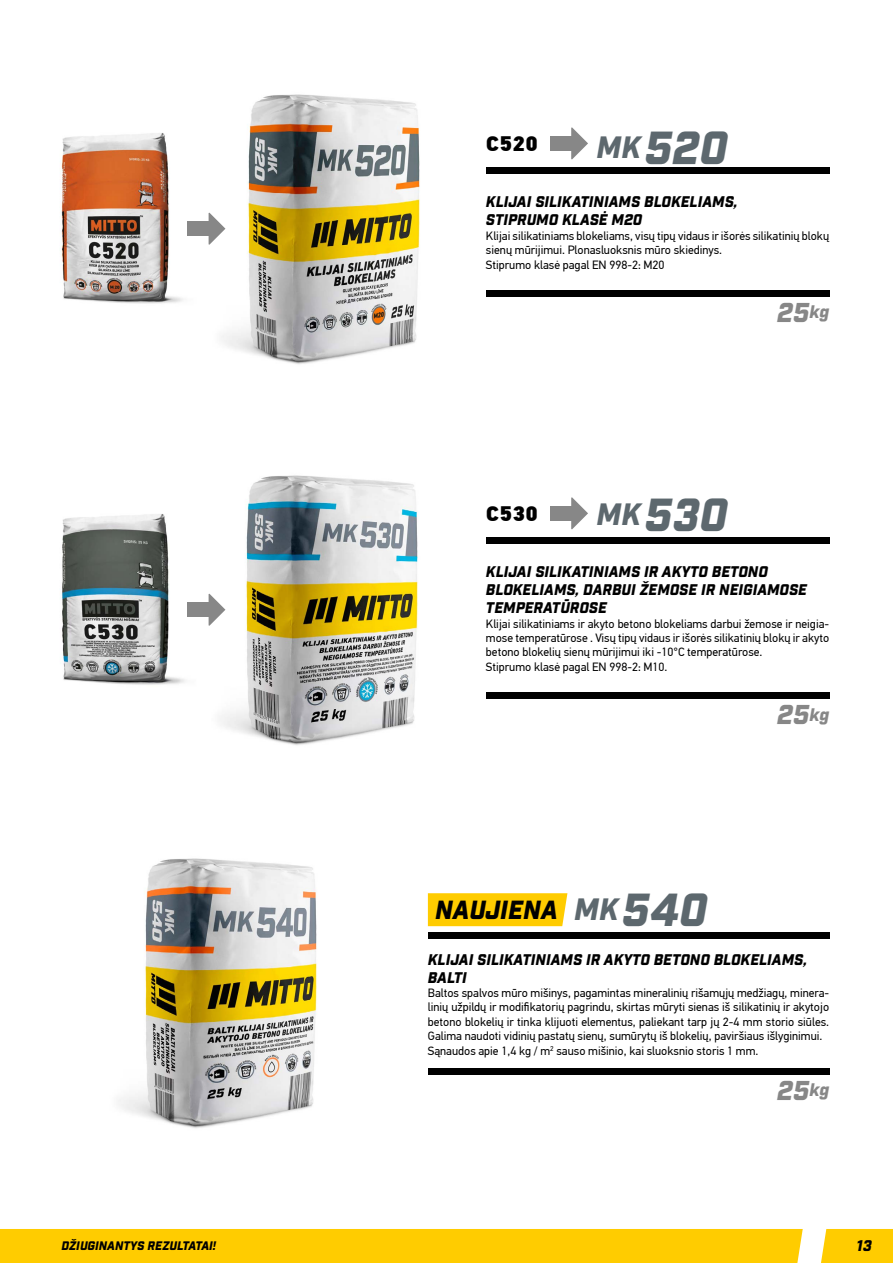
<style>
.page{position:relative;width:893px;height:1263px;background:#fff}
.page>*{position:absolute;margin:0;border:0;box-sizing:border-box;transform-origin:0 0}
.t1{font:italic 900 45px "Industry";color:#5d686e}
.t2{font:italic 900 26.55px "Industry";color:#878787}
.t3{font:italic 900 25.5px "Industry";color:#000}
.t4{font:900 21px "PF Din Text Pro";color:#000}
.t5{font:italic 900 15px/18px "Industry";color:#000}
.t6{font:12px/14.4px "PF Din Text Pro";color:#000}
.t7{font:italic 900 12px "Industry";color:#000}
.s1{font-size:30px}
.s2{font-size:17.7px}
</style>
<div class="page">
<div style="left:0;top:1229px;width:803px;height:34px;background:#fc0"></div>
<div style="left:821px;top:1229px;width:72px;height:34px;background:#fc0"></div>
<div style="left:428px;top:933px;width:401px;height:6px;background:#000"></div>
<div style="left:428px;top:1068px;width:401px;height:6px;background:#000"></div>
<div style="left:428px;top:893px;width:139px;height:33px;background:#fc0"></div>
<img style="left:221px;top:94px;width:199px;height:270px">
<img style="left:220px;top:475px;width:198px;height:270px">
<img style="left:118px;top:858px;width:199px;height:270px">
<img style="left:61px;top:133px;width:149px;height:171px">
<img style="left:61px;top:514px;width:149px;height:171px">
<div style="left:187px;top:221px;width:24px;height:15px;background:#878787"></div>
<svg style="left:209px;top:213px;width:16px;height:32px"></svg>
<div style="left:187px;top:602px;width:24px;height:15px;background:#878787"></div>
<svg style="left:209px;top:594px;width:16px;height:32px"></svg>
<div style="left:550px;top:136px;width:23px;height:15px;background:#878787"></div>
<svg style="left:571px;top:127px;width:17px;height:32px"></svg>
<div style="left:550px;top:506px;width:23px;height:15px;background:#878787"></div>
<svg style="left:571px;top:497px;width:17px;height:32px"></svg>
<div style="left:486px;top:167px;width:343px;height:7px;background:#000"></div>
<div style="left:486px;top:537px;width:343px;height:7px;background:#000"></div>
<div style="left:486px;top:290px;width:343px;height:7px;background:#000"></div>
<div style="left:486px;top:692px;width:343px;height:7px;background:#000"></div>
<h3 class="t4" style="left:486px;top:130px;width:53px">C520</h3>
<h1 class="t1" style="left:597px;top:121px;width:132px"><span class="s1">MK</span>520</h1>
<p class="t5" style="left:486px;top:194px;width:253px">KLIJAI SILIKATINIAMS BLOKELIAMS,<br>STIPRUMO KLASĖ M20</p>
<p class="t6" style="left:486px;top:228px;width:345px">Klijai silikatiniams blokeliams, visų tipų vidaus ir išorės silikatinių blokų sienų mūrijimui. Plonasluoksnis mūro skiedinys.<br>Stiprumo klasė pagal EN 998-2: M20</p>
<h2 class="t2" style="left:777px;top:296px;width:54px">25<span class="s2">kg</span></h2>
<h3 class="t4" style="left:486px;top:500px;width:53px">C530</h3>
<h1 class="t1" style="left:597px;top:487px;width:132px"><span class="s1">MK</span>530</h1>
<p class="t5" style="left:486px;top:564px;width:323px">KLIJAI SILIKATINIAMS IR AKYTO BETONO<br>BLOKELIAMS, DARBUI ŽEMOSE IR NEIGIAMOSE<br>TEMPERATŪROSE</p>
<p class="t6" style="left:486px;top:616px;width:345px">Klijai silikatiniams ir akyto betono blokeliams darbui žemose ir neigia&shy;mose temperatūrose . Visų tipų vidaus ir išorės silikatinių blokų ir akyto betono blokelių sienų mūrijimui iki -10°C temperatūrose.<br>Stiprumo klasė pagal EN 998-2: M10.</p>
<h3 class="t3" style="left:435px;top:895px;width:124px">NAUJIENA</h3>
<h1 class="t1" style="left:574px;top:882px;width:134px"><span class="s1">MK</span>540</h1>
<h2 class="t2" style="left:777px;top:698px;width:54px">25<span class="s2">kg</span></h2>
<p class="t5" style="left:428px;top:951px;width:381px">KLIJAI SILIKATINIAMS IR AKYTO BETONO BLOKELIAMS,<br>BALTI</p>
<p class="t6" style="left:428px;top:986px;width:403px">Baltos spalvos mūro mišinys, pagamintas mineralinių rišamųjų medžiagų, minera&shy;linių užpildų ir modifikatorių pagrindu, skirtas mūryti sienas iš silikatinių ir akytojo betono blokelių ir tinka klijuoti elementus, paliekant tarp jų 2-4 mm storio siūles.<br>Galima naudoti vidinių pastatų sienų, sumūrytų iš blokelių, paviršiaus išlyginimui.<br>Sąnaudos apie 1,4 kg / m<sup>2</sup> sauso mišinio, kai sluoksnio storis 1 mm.</p>
<h2 class="t2" style="left:777px;top:1074px;width:54px">25<span class="s2">kg</span></h2>
<p class="t7" style="left:62px;top:1238px;width:156px">DŽIUGINANTYS REZULTATAI!</p>
<p class="t5" style="left:856px;top:1237px;width:17px">13</p>
</div>
